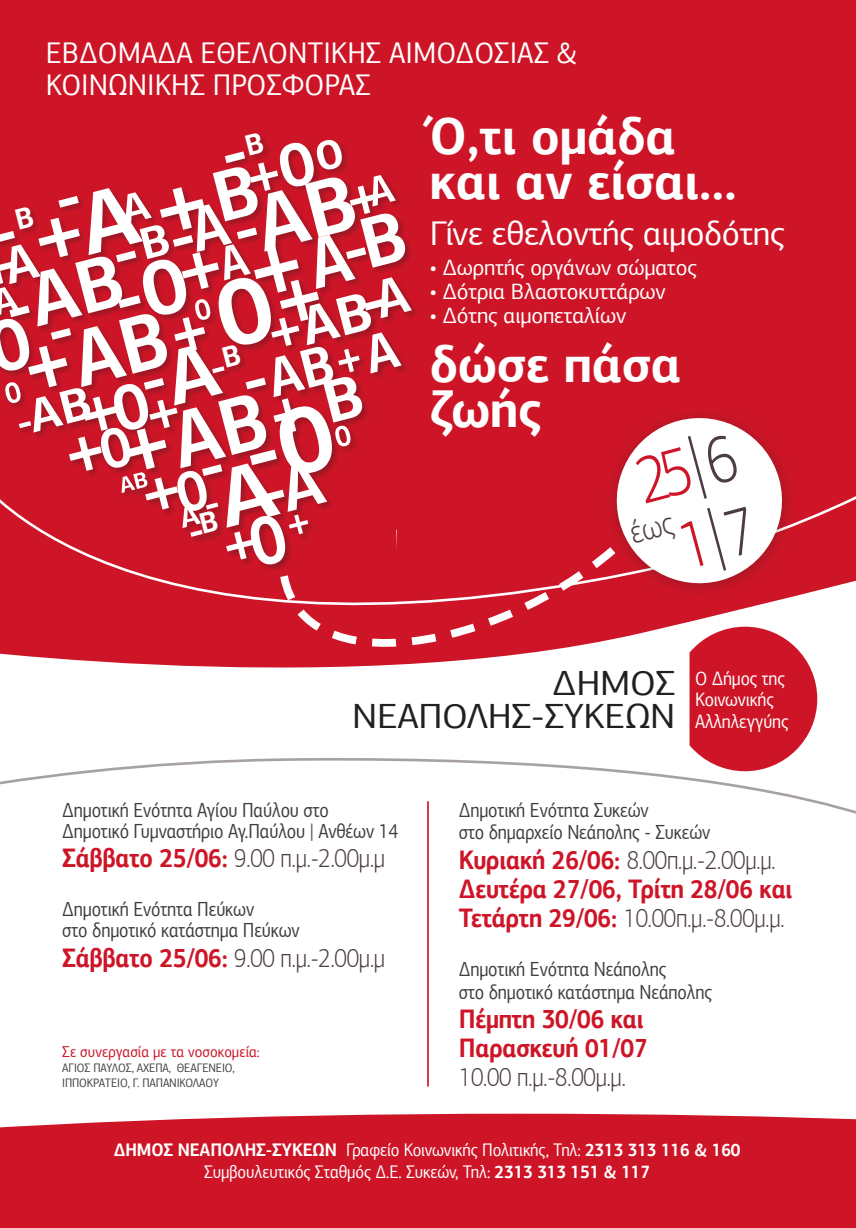
<style>
.page{position:relative;width:856px;height:1228px;background:#fff}
.page>*{position:absolute;margin:0;border:0;box-sizing:border-box;transform-origin:0 0}
.TITLE_1{font:300 68.86px "PF Agora Sans Pro";color:#cd1527;scale:.84 1}
.TITLE_1-2{font:700 52.06px "PF Agora Sans Pro";color:#fff;scale:.95 1}
.TEXT{font:35px "PF Agora Sans Pro";letter-spacing:-.01em;color:#231f20;scale:1.06 1}
.TEXT-2{font:34.3px "PF Agora Sans Pro";letter-spacing:-.01em;color:#fff}
.TITLE_1-3{font:29.93px "PF Agora Sans Pro";color:#fff;scale:.95 1}
.TEXT_bold{font:300 26.78px "PF Agora Sans Pro";letter-spacing:-.01em;color:#4c3d44;scale:.87 1}
.TEXT_bold-2{font:700 26.78px "PF Agora Sans Pro";letter-spacing:-.01em;color:#cd1527;scale:.87 1}
.TEXT-3{font:22.14px "PF Agora Sans Pro";letter-spacing:-.01em;color:#fff}
.TEXT-4{font:20.47px "PF Agora Sans Pro";letter-spacing:-.01em;color:#3e3e3f;scale:.87 1}
.TEXT-5{font:19.43px/21.3px "PF Agora Sans Pro";letter-spacing:-.01em;color:#fff;scale:.9 1}
.TEXT-6{font:700 18.2px "PF Agora Sans Pro";letter-spacing:-.01em;color:#fff;scale:.9 1}
.TEXT-7{font:18.2px "PF Agora Sans Pro";letter-spacing:-.01em;color:#fff;scale:.9 1}
.TITLE_2{font:15.66px "PF Agora Sans Pro";color:#cd1527;scale:.92 1}
.TITLE_2-2{font:12.34px/14.5px "PF Agora Sans Pro";letter-spacing:-.01em;color:#3e3e3f;scale:.9 1}
.s1{font-size:77.17px;color:#4c3d44}
.s2{color:#4c3d44}
.s3{font-weight:700;color:#cd1527}
.s4{font-weight:400}
.s5{font-weight:700}
</style>
<div class="page">
<div style="left:0;top:1113px;width:856px;height:115px;background:#cd1527"></div>
<svg style="left:689px;top:705px;width:128px;height:50px;background:#d02738"></svg>
<svg style="left:0;top:755px;width:856px;height:59px"></svg>
<div style="left:0;top:0;width:856px;height:705px;background:#cd1527"></div>
<svg style="left:0;top:403px;width:856px;height:280px"></svg>
<div style="left:604px;top:407px;width:192px;height:192px;background:#cd1527"></div>
<hr style="left:427px;top:801px;width:2px;height:285px;background:#d1232a">
<svg style="left:0;top:132px;width:412px;height:433px"></svg>
<svg style="left:608px;top:415px;width:183px;height:176px"></svg>
<p class="TITLE_1-3" style="left:46px;top:35px;width:561px">ΕΒΔΟΜΑΔΑ ΕΘΕΛΟΝΤΙΚΗΣ ΑΙΜΟΔΟΣΙΑΣ &amp;</p>
<p class="TITLE_1-3" style="left:46px;top:67px;width:344px">ΚΟΙΝΩΝΙΚΗΣ ΠΡΟΣΦΟΡΑΣ</p>
<p class="TITLE_1-2" style="left:430px;top:103px;width:260px">Ό,τι ομάδα</p>
<p class="TITLE_1-2" style="left:430px;top:148px;width:325px">και αν είσαι...</p>
<p class="TEXT-2" style="left:430px;top:212px;width:357px">Γίνε εθελοντής αιμοδότης</p>
<p class="TEXT-3" style="left:430px;top:254px;width:269px">• Δωρητής οργάνων σώματος</p>
<p class="TEXT-3" style="left:430px;top:278px;width:237px">• Δότρια Βλαστοκυττάρων</p>
<p class="TEXT-3" style="left:430px;top:302px;width:198px">• Δότης αιμοπεταλίων</p>
<p class="TITLE_1-2" style="left:430px;top:331px;width:266px">δώσε πάσα</p>
<p class="TITLE_1-2" style="left:430px;top:377px;width:119px">ζωής</p>
<p class="TITLE_1" style="left:628px;top:443px;width:122px;rotate:-15deg">25<span class="s1">|</span> <span class="s2">6</span></p>
<p class="TEXT" style="left:552px;top:662px;width:118px">ΔΗΜΟΣ</p>
<p class="TEXT" style="left:352px;top:695px;width:306px">ΝΕΑΠΟΛΗΣ-ΣΥΚΕΩΝ</p>
<p class="TEXT-5" style="left:695px;top:667px;width:106px">Ο Δήμος της<br>Κοινωνικής<br>Αλληλεγγύης</p>
<p class="TEXT-4" style="left:62px;top:797px;width:308px">Δημοτική Ενότητα Αγίου Παύλου στο</p>
<p class="TEXT-4" style="left:62px;top:819px;width:388px">Δημοτικό Γυμναστήριο Αγ.Παύλου | Ανθέων 14</p>
<p class="TEXT_bold" style="left:62px;top:843px;width:373px"><span class="s3">Σάββατο 25/06:</span> 9.00 π.μ.-2.00μ.μ</p>
<p class="TEXT-4" style="left:62px;top:897px;width:222px">Δημοτική Ενότητα Πεύκων</p>
<p class="TEXT-4" style="left:62px;top:918px;width:275px">στο δημοτικό κατάστημα Πεύκων</p>
<p class="TEXT_bold" style="left:62px;top:942px;width:373px"><span class="s3">Σάββατο 25/06:</span> 9.00 π.μ.-2.00μ.μ</p>
<p class="TITLE_2" style="left:62px;top:1043px;width:216px">Σε συνεργασία με τα νοσοκομεία:</p>
<p class="TITLE_2-2" style="left:62px;top:1060px;width:193px">ΑΓΙΟΣ ΠΑΥΛΟΣ, ΑΧΕΠΑ, ΘΕΑΓΕΝΕΙΟ,<br>ΙΠΠΟΚΡΑΤΕΙΟ, Γ. ΠΑΠΑΝΙΚΟΛΑΟΥ</p>
<p class="TEXT-4" style="left:459px;top:797px;width:220px">Δημοτική Ενότητα Συκεών</p>
<p class="TEXT-4" style="left:459px;top:820px;width:291px">στο δημαρχείο Νεάπολης - Συκεών</p>
<p class="TEXT_bold" style="left:459px;top:844px;width:366px"><span class="s3">Κυριακή 26/06:</span> 8.00π.μ.-2.00μ.μ.</p>
<p class="TEXT_bold-2" style="left:459px;top:872px;width:385px">Δευτέρα 27/06, Τρίτη 28/06 και</p>
<p class="TEXT_bold" style="left:459px;top:902px;width:376px"><span class="s3">Τετάρτη 29/06:</span> 10.00π.μ.-8.00μ.μ.</p>
<p class="TEXT-4" style="left:459px;top:956px;width:240px">Δημοτική Ενότητα Νεάπολης</p>
<p class="TEXT-4" style="left:459px;top:979px;width:293px">στο δημοτικό κατάστημα Νεάπολης</p>
<p class="TEXT_bold-2" style="left:459px;top:1001px;width:214px">Πέμπτη 30/06 και</p>
<p class="TEXT_bold-2" style="left:459px;top:1031px;width:219px">Παρασκευή 01/07</p>
<p class="TEXT_bold" style="left:459px;top:1062px;width:193px">10.00 π.μ.-8.00μ.μ.</p>
<p class="TEXT-6" style="left:114px;top:1138px;width:698px">ΔΗΜΟΣ ΝΕΑΠΟΛΗΣ-ΣΥΚΕΩΝ <span class="s4">Γραφείο Κοινωνικής Πολιτικής, Τηλ:</span> 2313 313 116 &amp; 160</p>
<p class="TEXT-7" style="left:204px;top:1161px;width:497px">Συμβουλευτικός Σταθμός Δ.Ε. Συκεών, Τηλ: <span class="s5">2313 313 151 &amp; 117</span></p>
</div>
